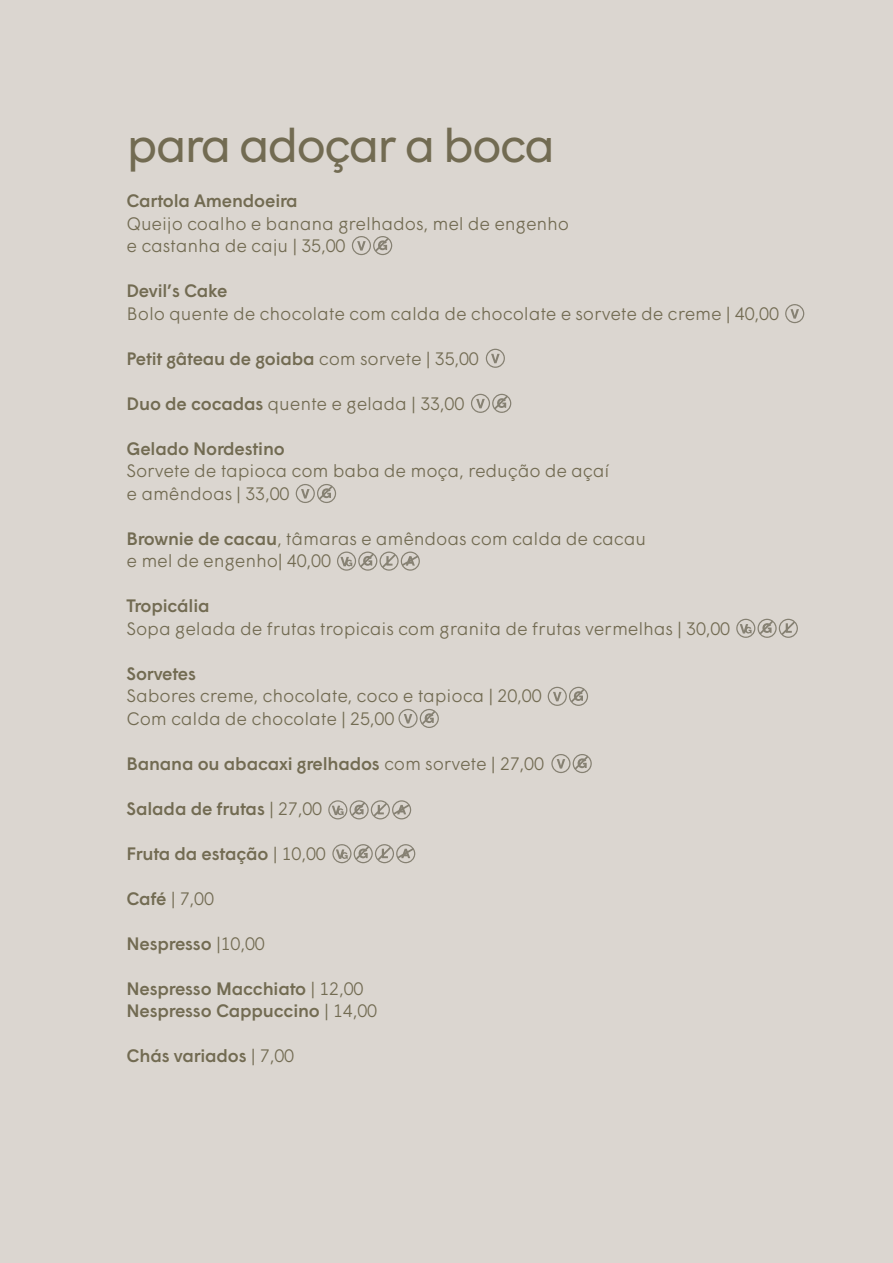
<style>
.page{position:relative;width:893px;height:1263px;background:#dbd6d0}
.page>*{position:absolute;margin:0;border:0;box-sizing:border-box;transform-origin:0 0}
.t1{font:48px "Wigrum";letter-spacing:-.05em;color:#726b52}
.t2{font:300 18px "Wigrum";letter-spacing:-.01em;color:#726b52}
.t3{font:500 18px "Wigrum";letter-spacing:-.01em;color:#726b52}
.s1{font-weight:300}
.s2{font-weight:500}
</style>
<div class="page">
<svg style="left:736px;top:619px;width:62px;height:19px"></svg>
<svg style="left:352px;top:236px;width:40px;height:19px"></svg>
<svg style="left:471px;top:394px;width:40px;height:19px"></svg>
<svg style="left:551px;top:754px;width:41px;height:19px"></svg>
<svg style="left:296px;top:484px;width:40px;height:19px"></svg>
<svg style="left:785px;top:304px;width:19px;height:19px"></svg>
<svg style="left:486px;top:349px;width:19px;height:19px"></svg>
<svg style="left:337px;top:551px;width:83px;height:20px"></svg>
<svg style="left:332px;top:844px;width:83px;height:19px"></svg>
<svg style="left:328px;top:800px;width:83px;height:19px"></svg>
<svg style="left:548px;top:687px;width:40px;height:19px"></svg>
<svg style="left:398px;top:709px;width:41px;height:19px"></svg>
<p class="t1" style="left:127px;top:109px;width:430px">para adoçar a boca</p>
<p class="t3" style="left:127px;top:187px;width:173px">Cartola Amendoeira</p>
<p class="t2" style="left:127px;top:210px;width:444px">Queijo coalho e banana grelhados, mel de engenho</p>
<p class="t2" style="left:127px;top:232px;width:220px">e castanha de caju | 35,00</p>
<p class="t3" style="left:127px;top:277px;width:102px">Devil’s Cake</p>
<p class="t2" style="left:127px;top:300px;width:654px">Bolo quente de chocolate com calda de chocolate e sorvete de creme | 40,00</p>
<p class="t3" style="left:127px;top:345px;width:354px">Petit gâteau de goiaba <span class="s1">com sorvete | 35,00</span></p>
<p class="t2" style="left:127px;top:390px;width:339px"><span class="s2">Duo de cocadas</span> quente e gelada | 33,00</p>
<p class="t3" style="left:127px;top:435px;width:160px">Gelado Nordestino</p>
<p class="t2" style="left:127px;top:457px;width:484px">Sorvete de tapioca com baba de moça, redução de açaí</p>
<p class="t2" style="left:127px;top:480px;width:164px">e amêndoas | 33,00</p>
<p class="t2" style="left:127px;top:525px;width:521px"><span class="s2">Brownie de cacau</span>, tâ maras e amêndoas com calda de cacau</p>
<p class="t2" style="left:127px;top:547px;width:206px">e mel de engenho| 40,00</p>
<p class="t3" style="left:127px;top:592px;width:85px">Tropicália</p>
<p class="t2" style="left:127px;top:615px;width:605px">Sopa gelada de frutas tropicais com granita de frutas vermelhas | 30,00</p>
<p class="t3" style="left:127px;top:660px;width:71px">Sorvetes</p>
<p class="t2" style="left:127px;top:682px;width:417px">Sabores creme, chocolate, coco e tapioca | 20,00</p>
<p class="t2" style="left:127px;top:705px;width:269px">Com calda de chocolate | 25,00</p>
<p class="t3" style="left:127px;top:750px;width:419px">Banana ou abacaxi grelhados <span class="s1">com sorvete | 27,00</span></p>
<p class="t3" style="left:127px;top:795px;width:197px">Salada de frutas <span class="s1">| 27,00</span></p>
<p class="t3" style="left:127px;top:840px;width:201px">Fruta da estação <span class="s1">| 10,00</span></p>
<p class="t3" style="left:127px;top:885px;width:89px">Café <span class="s1">| 7,00</span></p>
<p class="t3" style="left:127px;top:930px;width:140px">Nespresso <span class="s1">|10,00</span></p>
<p class="t3" style="left:127px;top:975px;width:238px">Nespresso Macchiato <span class="s1">| 12,00</span></p>
<p class="t3" style="left:127px;top:997px;width:252px">Nespresso Cappuccino <span class="s1">| 14,00</span></p>
<p class="t3" style="left:127px;top:1042px;width:169px">Chás variados <span class="s1">| 7,00</span></p>
</div>
